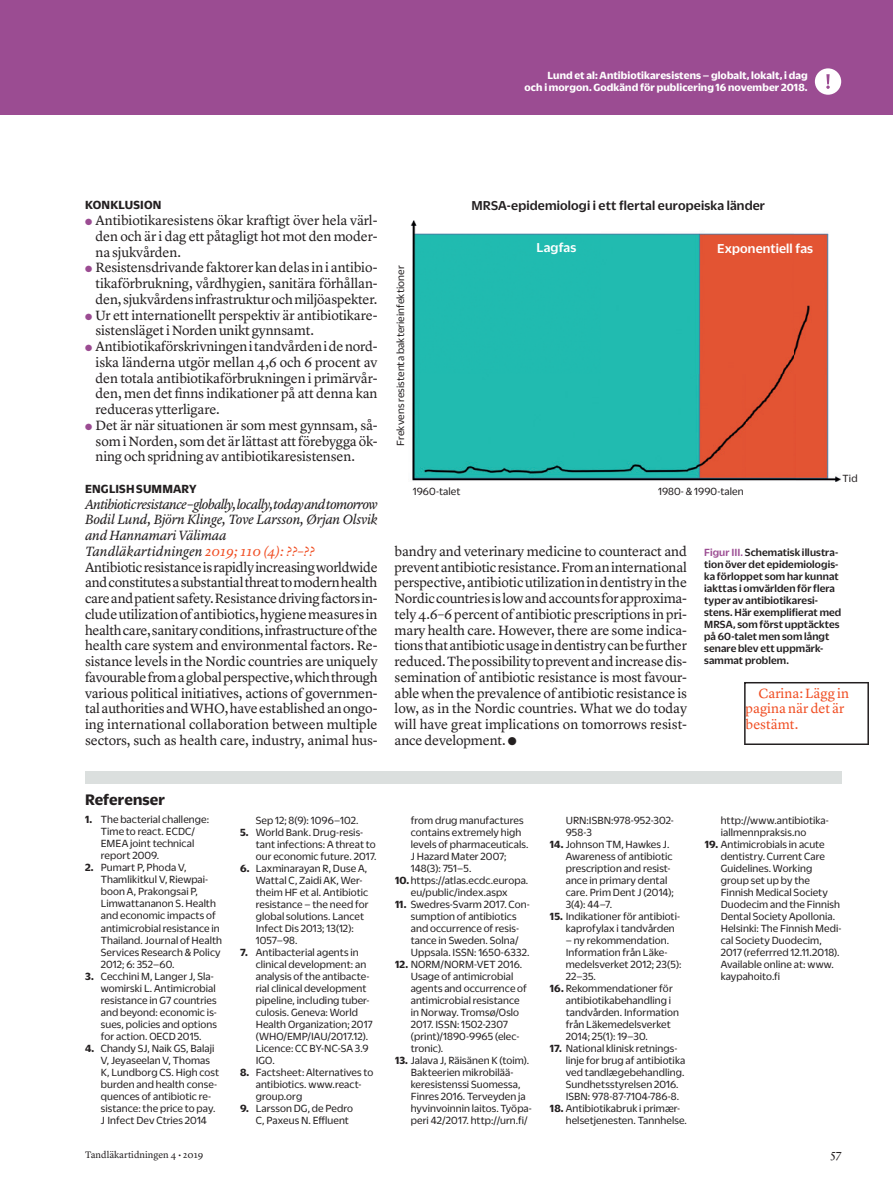
<style>
.page{position:relative;width:893px;height:1191px;background:#fff}
.page>*{position:absolute;margin:0;border:0;box-sizing:border-box;transform-origin:0 0}
.t1{font:700 16.5px "Duplicate Sans";letter-spacing:.005em;color:#231f20}
.t2{font:13.95px/15.8px "Lyon Text";letter-spacing:-.015em;color:#231f20;text-align:justify}
.t3{font:500 13.95px "Duplicate Sans";letter-spacing:.01em;color:#231f20}
.t4{font:13.95px/15.8px "Lyon Text";color:#f04d22}
.t5{font:500 13.95px "Duplicate Sans";letter-spacing:.01em;color:#fff}
.t6{font:700 12.75px "Duplicate Sans";letter-spacing:.01em;color:#231f20}
.t7{font:12px "Lyon Text";color:#231f20}
.t8{font:11.25px/12px "Duplicate Sans";letter-spacing:.01em;color:#231f20}
.t9{font:500 11.25px/12px "Duplicate Sans";letter-spacing:.01em;color:#231f20}
.t10{font:700 11.25px/12px "Duplicate Sans";letter-spacing:.01em;color:#fff;text-align:right}
.t11{font:9.75px "Lyon Text";color:#231f20}
.s1{color:#9b4c92}
.s2{font-style:italic}
.s3{font-style:italic;color:#f04d22}
.s4{font-weight:700}
</style>
<div class="page">
<div style="left:0;top:0;width:893px;height:115px;background:#9b4c92"></div>
<div style="left:815px;top:68px;width:26px;height:27px;background:#fff;border-radius:50%"></div>
<svg style="left:826px;top:74px;width:4px;height:15px"></svg>
<div style="left:85px;top:771px;width:757px;height:12px;background:#dbdfde"></div>
<img style="left:410px;top:220px;width:431px;height:262px">
<svg style="left:744px;top:682px;width:125px;height:63px"></svg>
<p class="t10" style="left:525px;top:68px;width:285px">Lund et al: Antibiotikaresistens – globalt, lokalt, i dag<br>och i morgon. Godkänd för publicering 16 november 2018.</p>
<p class="t6" style="left:85px;top:196px;width:78px">KONKLUSION</p>
<p class="t2" style="left:96px;top:211px;width:284px;text-indent:-11px"><span class="s1">●</span> Antibiotikaresistens ökar kraftigt över hela värl&shy;den och är i dag ett påtagligt hot mot den moder&shy;na sjukvården.</p>
<p class="t2" style="left:96px;top:259px;width:284px;text-indent:-11px"><span class="s1">●</span> Resistensdrivande faktorer kan delas in i antibio&shy;tikaförbrukning, vårdhygien, sanitära förhållan&shy;den, sjukvårdens infrastruktur och miljöaspekter.</p>
<p class="t2" style="left:96px;top:306px;width:284px;text-indent:-11px"><span class="s1">●</span> Ur ett internationellt perspektiv är antibiotikare&shy;sistensläget i Norden unikt gynnsamt.</p>
<p class="t2" style="left:96px;top:337px;width:284px;text-indent:-11px"><span class="s1">●</span> Antibiotikaförskrivningen i tandvården i de nord&shy;iska länderna utgör mellan 4,6 och 6 procent av den totala antibiotikaförbrukningen i primärvår&shy;den, men det finns indikationer på att denna kan reduceras ytterligare.</p>
<p class="t2" style="left:96px;top:416px;width:284px;text-indent:-11px"><span class="s1">●</span> Det är när situationen är som mest gynnsam, så&shy;som i Norden, som det är lättast att förebygga ök&shy;ning och spridning av antibiotikaresistensen.</p>
<p class="t6" style="left:85px;top:480px;width:113px">ENGLISH SUMMARY</p>
<p class="t2" style="left:85px;top:495px;width:294px;text-align:left"><span class="s2">Antibiotic resistance – globally, locally, today and tomorrow Bodil Lund, Björn Klinge, Tove Larsson, Ørjan Olsvik and Hannamari Välimaa<br>Tandläkartidningen</span> <span class="s3">2019; 110 (4): ??–??<br></span>Antibiotic resistance is rapidly increasing worldwide and constitutes a substantial threat to modern health care and patient safety. Resistance driving factors in&shy;clude utilization of antibiotics, hygiene measures in health care, sanitary conditions, infrastructure of the health care system and environmental factors. Re&shy;sistance levels in the Nordic countries are uniquely favourable from a global perspective, which through various political initiatives, actions of governmen&shy;tal authorities and WHO, have established an ongo&shy;ing international collaboration between multiple sectors, such as health care, industry, animal hus-</p>
<p class="t3" style="left:471px;top:196px;width:295px">MRSA-epidemiologi i ett flertal europeiska länder</p>
<p class="t8" style="left:394px;top:446px;width:182px;rotate:-90deg">Frekvens resistenta bakterieinfektioner</p>
<p class="t5" style="left:537px;top:238px;width:41px">Lagfas</p>
<p class="t5" style="left:717px;top:239px;width:97px">Exponentiell fas</p>
<p class="t8" style="left:413px;top:484px;width:49px">1960-talet</p>
<p class="t8" style="left:658px;top:484px;width:87px">1980- &amp; 1990-talen</p>
<p class="t8" style="left:843px;top:472px;width:16px">Tid</p>
<p class="t2" style="left:395px;top:542px;width:294px">bandry and veterinary medicine to counteract and prevent antibiotic resistance. From an international perspective, antibiotic utilization in dentistry in the Nordic countries is low and accounts for approxima&shy;tely 4.6–6 percent of antibiotic prescriptions in pri&shy;mary health care. However, there are some indica&shy;tions that antibiotic usage in dentistry can be further reduced. The possibility to prevent and increase dis&shy;semination of antibiotic resistance is most favour&shy;able when the prevalence of antibiotic resistance is low, as in the Nordic countries. What we do today will have great implications on tomorrows resist&shy;ance development. ●</p>
<p class="t9" style="left:704px;top:545px;width:139px"><span class="s1">Figur III.</span> Schematisk illu stra&shy;tion över det epidemiologis&shy;ka förloppet som har kunnat iakttas i omvärlden för flera typer av antibiotika re si&shy;stens. Här exemplifierat med<br>MRSA, som först upptäcktes på 60-talet men som långt senare blev ett uppmärk&shy;sammat problem.</p>
<p class="t4" style="left:746px;top:684px;width:105px;text-indent:13px">Carina: Lägg in pagina när det är bestämt.</p>
<h1 class="t1" style="left:85px;top:788px;width:82px">Referenser</h1>
<p class="t8" style="left:101px;top:813px;width:110px;text-indent:-16px"><span class="s4">1.</span> The bacterial challenge:<br>Time to react. ECDC/<br>EMEA joint technical report 2009.</p>
<p class="t8" style="left:101px;top:861px;width:123px;text-indent:-16px"><span class="s4">2.</span> Pumart P, Phoda V,<br>Thamlikitkul V, Riewpai&shy;boon A, Prakongsai P,<br>Limwattananon S. Health and economic impacts of antimicrobial resistance in<br>Thailand. Journal of Health<br>Services Research &amp; Policy<br>2012; 6: 352–60.</p>
<p class="t8" style="left:101px;top:969px;width:118px;text-indent:-16px"><span class="s4">3.</span> Cecchini M, Langer J, Sla&shy;womirski L. Antimicrobial resistance in G7 countries and beyond: economic is&shy;sues, policies and options for action. OECD 2015.</p>
<p class="t8" style="left:101px;top:1041px;width:120px;text-indent:-16px"><span class="s4">4.</span> Chandy SJ, Naik GS, Balaji<br>V, Jeyaseelan V, Thomas<br>K, Lundborg CS. High cost burden and health conse&shy;quences of antibiotic re&shy;sistance: the price to pay.<br>J Infect Dev Ctries 2014</p>
<p class="t8" style="left:256px;top:813px;width:104px">Sep 12; 8(9): 1096–102.</p>
<p class="t8" style="left:256px;top:825px;width:122px;text-indent:-16px"><span class="s4">5.</span> World Bank. Drug-resis&shy;tant infections: A threat to our economic future. 2017.</p>
<p class="t8" style="left:256px;top:861px;width:114px;text-indent:-16px"><span class="s4">6.</span> Laxminarayan R, Duse A,<br>Wattal C, Zaidi AK, Wer&shy;theim HF et al. Antibiotic resistance – the need for global solutions. Lancet<br>Infect Dis 2013; 13(12):<br>1057–98.</p>
<p class="t8" style="left:256px;top:945px;width:119px;text-indent:-16px"><span class="s4">7.</span> Antibacterial agents in clinical development: an analysis of the antibacte&shy;rial clinical development pipeline, including tuber&shy;culosis. Geneva: World<br>Health Organization; 2017 (WHO/EMP/IAU/2017.12).<br>Licence: CC BY-NC-SA 3.9<br>IGO.</p>
<p class="t8" style="left:256px;top:1065px;width:119px;text-indent:-16px"><span class="s4">8.</span> Factsheet: Alternatives to antibiotics. www.react&shy;group.org</p>
<p class="t8" style="left:256px;top:1101px;width:99px;text-indent:-16px"><span class="s4">9.</span> Larsson DG, de Pedro<br>C, Paxeus N. Effluent</p>
<p class="t8" style="left:411px;top:813px;width:119px">from drug manufactures contains extremely high levels of pharmaceuticals.<br>J Hazard Mater 2007;<br>148(3): 751–5.</p>
<p class="t8" style="left:395px;top:873px;width:135px;text-align:center"><span class="s4">10.</span> https://atlas.ecdc.europa. eu/public/index.aspx</p>
<p class="t8" style="left:411px;top:897px;width:121px;text-indent:-16px"><span class="s4">11.</span> Swedres-Svarm 2017. Con&shy;sumption of antibiotics and occurrence of resis&shy;tance in Sweden. Solna/<br>Uppsala. ISSN: 1650-6332.</p>
<p class="t8" style="left:411px;top:957px;width:118px;text-indent:-16px"><span class="s4">12.</span> NORM/NORM-VET 2016.<br>Usage of antimicrobial agents and occurrence of antimicrobial resistance in Norway. Tromsø/Oslo<br>2017. ISSN: 1502-2307 (print)/1890-9965 (elec&shy;tronic).</p>
<p class="t8" style="left:411px;top:1053px;width:123px;text-indent:-16px"><span class="s4">13.</span> Jalava J, Räisänen K (toim).<br>Bakteerien mikrobilää&shy;keresistenssi Suomessa,<br>Finres 2016. Terveyden ja hyvinvoinnin laitos. Työpa&shy;peri 42/2017. http://urn.fi/</p>
<p class="t8" style="left:566px;top:813px;width:110px">URN:ISBN:978-952-302-<br>958-3</p>
<p class="t8" style="left:566px;top:837px;width:110px;text-indent:-16px"><span class="s4">14.</span> Johnson TM, Hawkes J.<br>Awareness of antibiotic prescription and resist&shy;ance in primary dental care. Prim Dent J (2014);<br>3(4): 44–7.</p>
<p class="t8" style="left:566px;top:909px;width:116px;text-indent:-16px"><span class="s4">15.</span> Indikationer för antibioti&shy;kaprofylax i tandvården</p>
<p class="t8" style="left:566px;top:933px;width:117px">– ny rekommendation.<br>Information från Läke&shy;medelsverket 2012; 23(5):<br>22–35.</p>
<p class="t8" style="left:566px;top:981px;width:115px;text-indent:-16px"><span class="s4">16.</span> Rekommendationer för antibiotikabehandling i tandvården. Information från Läkemedelsverket<br>2014; 25(1): 19–30.</p>
<p class="t8" style="left:566px;top:1041px;width:121px;text-indent:-16px"><span class="s4">17.</span> National klinisk retnings&shy;linje for brug af antibiotika ved tandlægebehandling.<br>Sundhetsstyrelsen 2016.<br>ISBN: 978-87-7104-786-8.</p>
<p class="t8" style="left:566px;top:1101px;width:123px;text-indent:-16px"><span class="s4">18.</span> Antibiotikabruk i primær&shy;helsetjenesten. Tannhelse.</p>
<p class="t8" style="left:721px;top:813px;width:110px">http://www.antibiotika&shy;iallmennpraksis.no</p>
<p class="t8" style="left:721px;top:837px;width:122px;text-indent:-16px"><span class="s4">19.</span> Antimicrobials in acute dentistry. Current Care<br>Guidelines. Working group set up by the<br>Finnish Medical Society<br>Duodecim and the Finnish<br>Dental Society Apollonia.<br>Helsinki: The Finnish Medi&shy;cal Society Duodecim,<br>2017 (referrred 12.11.2018).<br>Available online at: www. kaypahoito.fi</p>
<p class="t11" style="left:85px;top:1147px;width:120px">Tandläkartidningen 4 • 2019</p>
<p class="t7" style="left:831px;top:1144px;width:13px">57</p>
</div>
